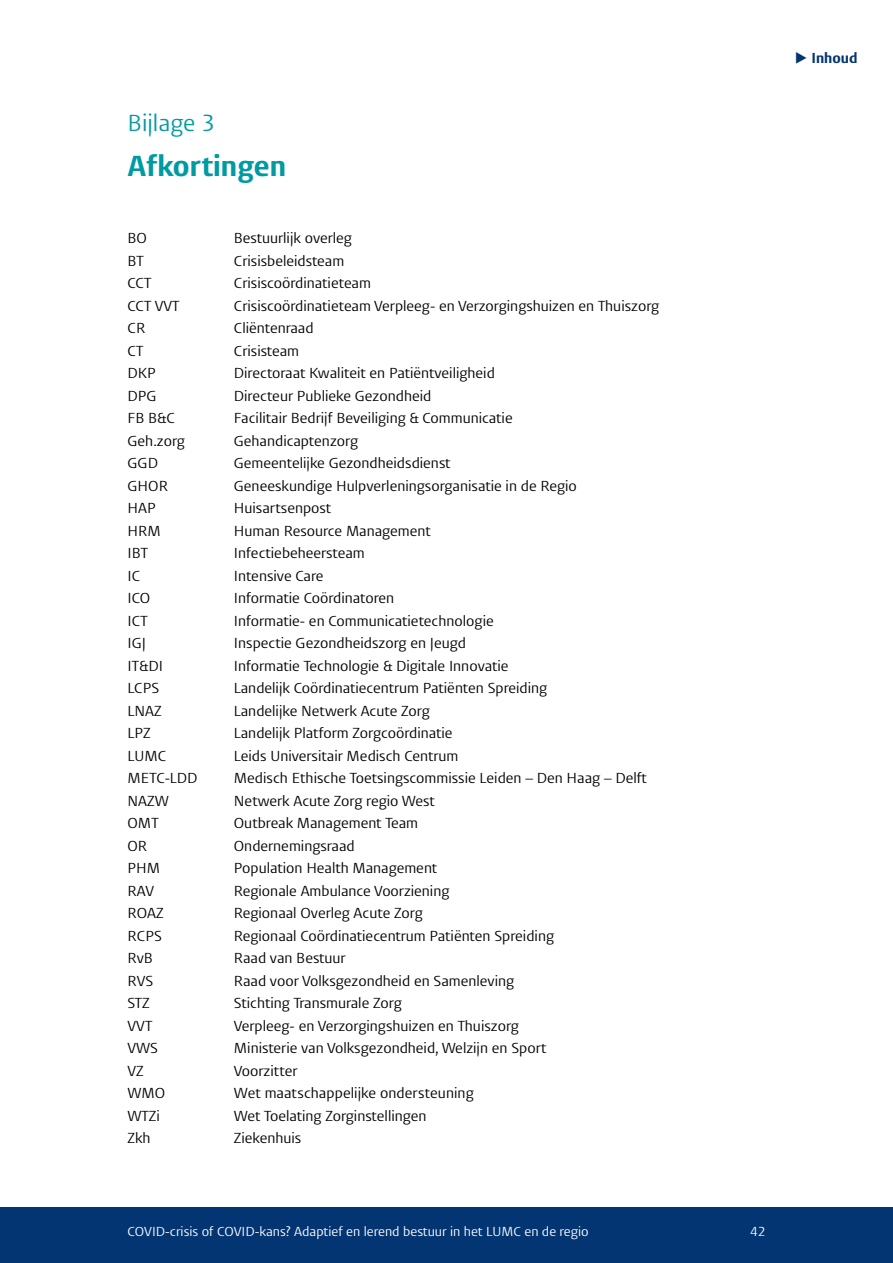
<style>
.page{position:relative;width:893px;height:1263px;background:#fff}
.page>*{position:absolute;margin:0;border:0;box-sizing:border-box;transform-origin:0 0}
.t1{font:300 30px "Vestula";color:#009ba2}
.t2{font:24px "Vestula";color:#009ba2}
.t3{font:15px "Vestula";color:#000}
.t4{font:300 15px "Vestula";color:#033572}
.t5{font:13.5px "Vestula";color:#fff}
</style>
<div class="page">
<hr style="left:892px;top:774px;width:1px;height:489px;background:#033572">
<hr style="left:892px;top:0;width:1px;height:1008px;background:#009ba2">
<div style="left:0;top:1208px;width:893px;height:55px;background:#033572"></div>
<h2 class="t2" style="left:128px;top:108px;width:89px">Bijlage 3</h2>
<h1 class="t1" style="left:128px;top:147px;width:160px">Afkortingen</h1>
<p class="t3" style="left:128px;top:229px;width:21px">BO</p>
<p class="t3" style="left:234px;top:229px;width:120px">Bestuurlijk overleg</p>
<p class="t3" style="left:128px;top:251px;width:18px">BT</p>
<p class="t3" style="left:234px;top:251px;width:112px">Crisisbeleidsteam</p>
<p class="t3" style="left:128px;top:274px;width:25px">CCT</p>
<p class="t3" style="left:234px;top:274px;width:139px">Crisiscoördinatieteam</p>
<p class="t3" style="left:128px;top:296px;width:53px">CCT VVT</p>
<p class="t3" style="left:234px;top:296px;width:427px">Crisiscoördinatieteam Verpleeg- en Verzorgingshuizen en Thuiszorg</p>
<p class="t3" style="left:128px;top:319px;width:19px">CR</p>
<p class="t3" style="left:234px;top:319px;width:81px">Cliëntenraad</p>
<p class="t3" style="left:128px;top:341px;width:17px">CT</p>
<p class="t3" style="left:234px;top:341px;width:67px">Crisisteam</p>
<p class="t3" style="left:128px;top:364px;width:30px">DKP</p>
<p class="t3" style="left:234px;top:364px;width:262px">Directoraat Kwaliteit en Patiëntveiligheid</p>
<p class="t3" style="left:128px;top:386px;width:31px">DPG</p>
<p class="t3" style="left:234px;top:386px;width:199px">Directeur Publieke Gezondheid</p>
<p class="t3" style="left:128px;top:409px;width:49px">FB B&amp;C</p>
<p class="t3" style="left:234px;top:409px;width:280px">Facilitair Bedrijf Beveiliging &amp; Communicatie</p>
<p class="t3" style="left:128px;top:431px;width:59px">Geh.zorg</p>
<p class="t3" style="left:234px;top:431px;width:126px">Gehandicaptenzorg</p>
<p class="t3" style="left:128px;top:454px;width:32px">GGD</p>
<p class="t3" style="left:234px;top:454px;width:218px">Gemeentelijke Gezondheidsdienst</p>
<p class="t3" style="left:128px;top:476px;width:42px">GHOR</p>
<p class="t3" style="left:234px;top:476px;width:344px">Geneeskundige Hulpverleningsorganisatie in de Regio</p>
<p class="t3" style="left:128px;top:499px;width:30px">HAP</p>
<p class="t3" style="left:234px;top:499px;width:99px">Huisartsenpost</p>
<p class="t3" style="left:128px;top:521px;width:35px">HRM</p>
<p class="t3" style="left:234px;top:521px;width:198px">Human Resource Management</p>
<p class="t3" style="left:128px;top:544px;width:22px">IBT</p>
<p class="t3" style="left:234px;top:544px;width:132px">Infectiebeheersteam</p>
<p class="t3" style="left:128px;top:566px;width:14px">IC</p>
<p class="t3" style="left:234px;top:566px;width:91px">Intensive Care</p>
<p class="t3" style="left:128px;top:589px;width:24px">ICO</p>
<p class="t3" style="left:234px;top:589px;width:162px">Informatie Coördinatoren</p>
<p class="t3" style="left:128px;top:611px;width:22px">ICT</p>
<p class="t3" style="left:234px;top:611px;width:261px">Informatie- en Communicatietechnologie</p>
<p class="t3" style="left:128px;top:634px;width:20px">IGJ</p>
<p class="t3" style="left:234px;top:634px;width:234px">Inspectie Gezondheidszorg en Jeugd</p>
<p class="t3" style="left:128px;top:656px;width:37px">IT&amp;DI</p>
<p class="t3" style="left:234px;top:656px;width:276px">Informatie Technologie &amp; Digitale Innovatie</p>
<p class="t3" style="left:128px;top:679px;width:33px">LCPS</p>
<p class="t3" style="left:234px;top:679px;width:315px">Landelijk Coördinatiecentrum Patiënten Spreiding</p>
<p class="t3" style="left:128px;top:701px;width:36px">LNAZ</p>
<p class="t3" style="left:234px;top:701px;width:197px">Landelijke Netwerk Acute Zorg</p>
<p class="t3" style="left:128px;top:724px;width:25px">LPZ</p>
<p class="t3" style="left:234px;top:724px;width:220px">Landelijk Platform Zorgcoördinatie</p>
<p class="t3" style="left:128px;top:746px;width:40px">LUMC</p>
<p class="t3" style="left:234px;top:746px;width:226px">Leids Universitair Medisch Centrum</p>
<p class="t3" style="left:128px;top:769px;width:72px">METC-LDD</p>
<p class="t3" style="left:234px;top:769px;width:414px">Medisch Ethische Toetsingscommissie Leiden – Den Haag – Delft</p>
<p class="t3" style="left:128px;top:791px;width:43px">NAZW</p>
<p class="t3" style="left:234px;top:791px;width:202px">Netwerk Acute Zorg regio West</p>
<p class="t3" style="left:128px;top:814px;width:33px">OMT</p>
<p class="t3" style="left:234px;top:814px;width:186px">Outbreak Management Team</p>
<p class="t3" style="left:128px;top:836px;width:21px">OR</p>
<p class="t3" style="left:234px;top:836px;width:122px">Ondernemingsraad</p>
<p class="t3" style="left:128px;top:859px;width:34px">PHM</p>
<p class="t3" style="left:234px;top:859px;width:205px">Population Health Management</p>
<p class="t3" style="left:128px;top:881px;width:28px">RAV</p>
<p class="t3" style="left:234px;top:881px;width:217px">Regionale Ambulance Voorziening</p>
<p class="t3" style="left:128px;top:904px;width:37px">ROAZ</p>
<p class="t3" style="left:234px;top:904px;width:190px">Regionaal Overleg Acute Zorg</p>
<p class="t3" style="left:128px;top:926px;width:36px">RCPS</p>
<p class="t3" style="left:234px;top:926px;width:322px">Regionaal Coördinatiecentrum Patiënten Spreiding</p>
<p class="t3" style="left:128px;top:949px;width:27px">RvB</p>
<p class="t3" style="left:234px;top:949px;width:113px">Raad van Bestuur</p>
<p class="t3" style="left:128px;top:971px;width:27px">RVS</p>
<p class="t3" style="left:234px;top:971px;width:282px">Raad voor Volksgezondheid en Samenleving</p>
<p class="t3" style="left:128px;top:994px;width:24px">STZ</p>
<p class="t3" style="left:234px;top:994px;width:169px">Stichting Transmurale Zorg</p>
<p class="t3" style="left:128px;top:1016px;width:26px">VVT</p>
<p class="t3" style="left:234px;top:1016px;width:287px">Verpleeg- en Verzorgingshuizen en Thuiszorg</p>
<p class="t3" style="left:128px;top:1039px;width:32px">VWS</p>
<p class="t3" style="left:234px;top:1039px;width:314px">Ministerie van Volksgezondheid, Welzijn en Sport</p>
<p class="t3" style="left:128px;top:1061px;width:18px">VZ</p>
<p class="t3" style="left:234px;top:1061px;width:65px">Voorzitter</p>
<p class="t3" style="left:128px;top:1084px;width:39px">WMO</p>
<p class="t3" style="left:234px;top:1084px;width:241px">Wet maatschappelijke ondersteuning</p>
<p class="t3" style="left:128px;top:1106px;width:34px">WTZi</p>
<p class="t3" style="left:234px;top:1106px;width:194px">Wet Toelating Zorginstellingen</p>
<p class="t3" style="left:128px;top:1129px;width:24px">Zkh</p>
<p class="t3" style="left:234px;top:1129px;width:69px">Ziekenhuis</p>
<p class="t5" style="left:128px;top:1223px;width:463px">COVID-crisis of COVID-kans? Adaptief en lerend bestuur in het LUMC en de regio</p>
<p class="t5" style="left:750px;top:1223px;width:17px">42</p>
<p class="t4" style="left:811px;top:49px;width:48px">Inhoud</p>
</div>
